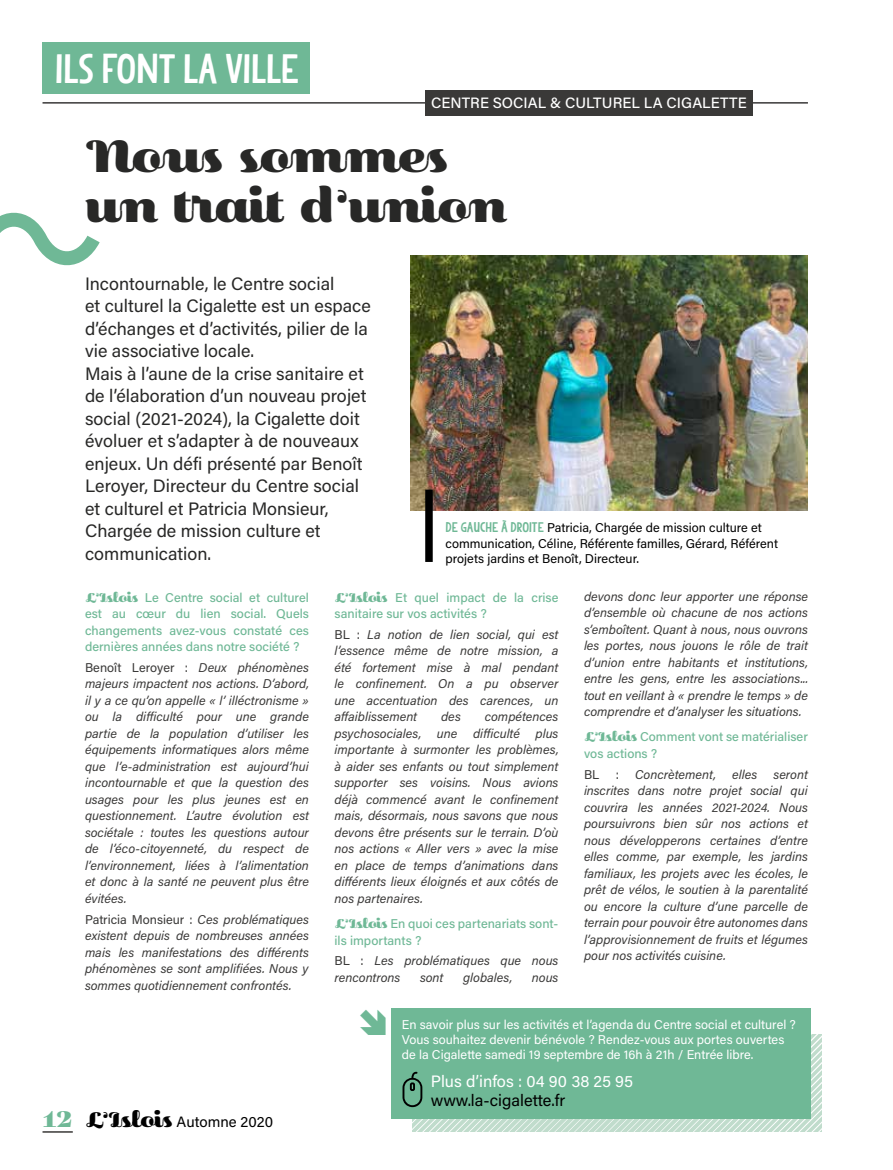
<style>
.page{position:relative;width:893px;height:1170px;background:#fff}
.page>*{position:absolute;margin:0;border:0;box-sizing:border-box;transform-origin:0 0}
.t1{font:45px/49.5px "Primot Pro";color:#282827}
.t2{font:37.5px "Jelly";color:#fff}
.t3{font:18px/22.5px "Acumin Variable Concept";letter-spacing:.02em;color:#282827}
.t4{font:16.5px "Acumin Variable Concept";letter-spacing:.025em;color:#fff}
.t5{font:16.5px "Acumin Variable Concept";letter-spacing:.02em;color:#000}
.t6{font:15px "Acumin Variable Concept";letter-spacing:.02em;color:#fff}
.t7{font:15px "Acumin Variable Concept";letter-spacing:.025em;color:#000}
.t8{font:12.75px/16.5px "Acumin Variable Concept";letter-spacing:.015em;color:#3a3938;text-align:justify}
.t9{font:12.75px/16.5px "Acumin Variable Concept";letter-spacing:.03em;color:#6fb896}
.t10{font:12.75px/15.3px "Acumin Variable Concept";letter-spacing:.02em;color:#fff}
.t11{font:12.75px/15.3px "Acumin Variable Concept";letter-spacing:.02em;color:#000}
.s1{font-family:"Primot Pro"}
.s2{font-family:"Jelly";color:#6fb896}
.s3{font-family:"Primot Pro";font-size:22.5px;color:#6fb896}
.s4{font-family:"Primot Pro";font-size:21px}
.s5{color:#6fb896}
</style>
<div class="page">
<hr style="left:43px;top:102px;width:765px;height:2px;background:#3a3938">
<div style="left:43px;top:43px;width:267px;height:51px;background:#6fb896"></div>
<img style="left:410px;top:255px;width:398px;height:255px">
<svg style="left:0;top:213px;width:100px;height:53px"></svg>
<div style="left:425px;top:90px;width:328px;height:26px;background:#3a3938"></div>
<div style="left:425px;top:489px;width:8px;height:73px;background:#000"></div>
<div style="left:391px;top:1008px;width:419px;height:110px;background:#6fb896"></div>
<svg style="left:402px;top:1033px;width:419px;height:98px"></svg>
<hr style="left:43px;top:1131px;width:30px;height:1px;background:#3a3938">
<h2 class="t2" style="left:55px;top:44px;width:246px">ILS FONT LA VILLE</h2>
<p class="t6" style="left:431px;top:92px;width:317px">CENTRE SOCIAL &amp; CULTUREL LA CIGALETTE</p>
<h1 class="t1" style="left:85px;top:132px;width:420px">Nous sommes un trait d’union</h1>
<p class="t3" style="left:85px;top:271px;width:287px">Incontournable, le Centre social<br>et culturel la Cigalette est un espace d’échanges et d’activités, pilier de la vie associative locale.<br>Mais à l’aune de la crise sanitaire et de l’élaboration d’un nouveau projet social (2021-2024), la Cigalette doit évoluer et s’adapter à de nouveaux enjeux. Un défi présenté par Benoît Leroyer, Directeur du Centre social et culturel et Patricia Monsieur, Chargée de mission culture et communication.</p>
<p class="t9" style="left:85px;top:588px;width:225px;text-align:justify"><span class="s1">L’Islois</span> Le Centre social et culturel est au cœur du lien social. Quels changements avez-vous constaté ces dernières années dans notre société ?</p>
<p class="t8" style="left:85px;top:658px;width:225px">Benoît Leroyer : Deux phénomènes majeurs impactent nos actions. D’abord, il y a ce qu’on appelle « l’ illéctronisme » ou la difficulté pour une grande partie de la population d’utiliser les équipements informatiques alors même que l’e-administration est aujourd’hui incontournable et que la question des usages pour les plus jeunes est en questionnement. L’autre évolution est sociétale : toutes les questions autour de l’éco-citoyenneté, du respect de l’environnement, liées à l’alimentation et donc à la santé ne peuvent plus être évitées.</p>
<p class="t8" style="left:85px;top:910px;width:225px">Patricia Monsieur : Ces problématiques existent depuis de nombreuses années mais les manifestations des différents phénomènes se sont amplifiées. Nous y sommes quotidiennement confrontés.</p>
<p class="t11" style="left:445px;top:520px;width:334px"><span class="s2">DE GAUCHE À DROITE</span> Patricia, Chargée de mission culture et communication, Céline, Référente familles, Gérard, Référent projets jardins et Benoît, Directeur.</p>
<p class="t8" style="left:584px;top:587px;width:225px">devons donc leur apporter une réponse d’ensemble où chacune de nos actions s’emboîtent. Quant à nous, nous ouvrons les portes, nous jouons le rôle de trait d’union entre habitants et institutions, entre les gens, entre les associations... tout en veillant à « prendre le temps » de comprendre et d’analyser les situations.</p>
<p class="t9" style="left:584px;top:728px;width:225px"><span class="s1">L’Islois</span> Comment vont se matérialiser vos actions ?</p>
<p class="t8" style="left:584px;top:765px;width:17px">BL</p>
<p class="t8" style="left:616px;top:765px;width:4px">:</p>
<p class="t8" style="left:635px;top:765px;width:82px">Concrètement,</p>
<p class="t8" style="left:732px;top:765px;width:26px">elles</p>
<p class="t9" style="left:334px;top:588px;width:225px"><span class="s1">L’Islois</span> Et quel impact de la crise sanitaire sur vos activités ?</p>
<p class="t8" style="left:334px;top:625px;width:225px">BL : La notion de lien social, qui est l’essence même de notre mission, a été fortement mise à mal pendant le confinement. On a pu observer une accentuation des carences, un affaiblissement</p>
<p class="t8" style="left:441px;top:708px;width:21px">des</p>
<p class="t8" style="left:485px;top:708px;width:75px">compétences</p>
<p class="t8" style="left:334px;top:724px;width:225px;text-indent:102px">une difficulté plus importante à surmonter les problèmes, à aider ses enfants ou tout simplement supporter ses voisins. Nous avions déjà commencé avant le confinement mais, désormais, nous savons que nous devons être présents sur le terrain. D’où nos actions « Aller vers » avec la mise en place de temps d’animations dans différents lieux éloignés et aux côtés de nos partenaires.</p>
<p class="t9" style="left:334px;top:914px;width:225px"><span class="s1">L’Islois</span> En quoi ces partenariats sont&shy;ils importants ?</p>
<p class="t8" style="left:334px;top:952px;width:225px">BL : Les problématiques que nous rencontrons</p>
<p class="t8" style="left:334px;top:724px;width:88px">psychosociales,</p>
<p class="t8" style="left:584px;top:765px;width:225px;text-indent:190px">seront inscrites dans notre projet social qui couvrira les années 2021-2024. Nous poursuivrons bien sûr nos actions et nous développerons certaines d’entre elles comme, par exemple, les jardins familiaux, les projets avec les écoles, le prêt de vélos, le soutien à la parentalité ou encore la culture d’une parcelle de terrain pour pouvoir être autonomes dans l’approvisionnement de fruits et légumes pour nos activités cuisine.</p>
<p class="t8" style="left:420px;top:968px;width:25px">sont</p>
<p class="t8" style="left:463px;top:968px;width:50px">globales,</p>
<p class="t8" style="left:532px;top:968px;width:28px">nous</p>
<p class="t7" style="left:43px;top:1111px;width:232px"><span class="s3">12</span> <span class="s4">L’Islois</span> Automne 2020</p>
<p class="t10" style="left:402px;top:1016px;width:395px;text-indent:-44px"><span class="s5">➔</span> En savoir plus sur les activités et l’agenda du Centre social et culturel ?<br>Vous souhaitez devenir bénévole ? Rendez-vous aux portes ouvertes de la Cigalette samedi 19 septembre de 16h à 21h / Entrée libre.</p>
<p class="t4" style="left:431px;top:1069px;width:204px">Plus d’infos : 04 90 38 25 95</p>
<p class="t5" style="left:431px;top:1089px;width:135px">www.la-cigalette.fr</p>
</div>
